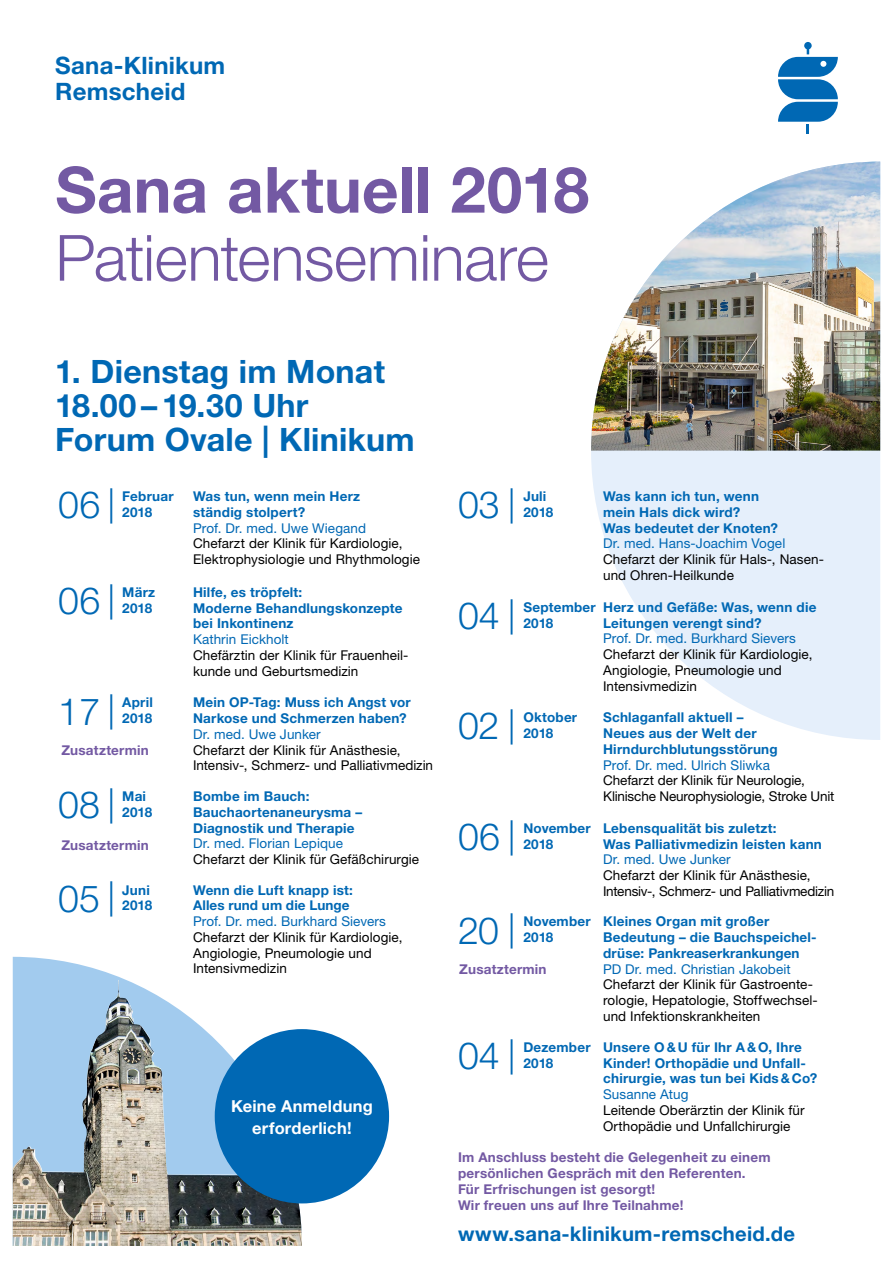
<style>
.page{position:relative;width:893px;height:1263px;background:#fff}
.page>*{position:absolute;margin:0;border:0;box-sizing:border-box;transform-origin:0 0}
.t1{font:300 63.75px "Helvetica Neue LT Pro";letter-spacing:-.01em;color:#7359a3}
.t2{font:700 63.75px "Helvetica Neue LT Pro";color:#7359a3}
.t3{font:300 37.5px "Helvetica Neue LT Pro";color:#0068b4}
.t4{font:700 32.25px/34px "Helvetica Neue LT Pro";letter-spacing:.01em;color:#0068b4}
.t5{font:700 24px/25.5px "Helvetica Neue LT Pro";letter-spacing:.01em;color:#0068b4}
.t6{font:700 20.25px "Helvetica Neue LT Pro";letter-spacing:.015em;color:#0068b4}
.t7{font:700 16.5px/21.8px "Helvetica Neue LT Pro";letter-spacing:.015em;color:#fff;text-align:center}
.t8{font:700 13.5px/15.8px "Helvetica Neue LT Pro";letter-spacing:.015em;color:#0068b4}
.t9{font:13.5px/15.8px "Helvetica Neue LT Pro";letter-spacing:.005em;color:#000}
.t10{font:13.5px "Helvetica Neue LT Pro";letter-spacing:.005em;color:#0068b4}
.t11{font:700 13.5px/15.8px "Helvetica Neue LT Pro";letter-spacing:.015em;color:#7359a3}
.s1{font-size:35.25px}
</style>
<div class="page">
<svg style="left:13px;top:957px;width:113px;height:23px;fill:#a2cbee"></svg>
<img style="left:13px;top:980px;width:289px;height:266px">
<img style="left:591px;top:162px;width:289px;height:289px">
<svg style="left:591px;top:451px;width:289px;height:289px;fill:#e5effb"></svg>
<div style="left:215px;top:1029px;width:174px;height:174px;background:#0068b4;border-radius:50%"></div>
<svg style="left:778px;top:42px;width:60px;height:92px"></svg>
<h3 class="t5" style="left:55px;top:52px;width:172px">Sana-Klinikum<br>Remscheid</h3>
<h1 class="t2" style="left:55px;top:151px;width:535px">Sana aktuell 2018</h1>
<h1 class="t1" style="left:55px;top:219px;width:495px">Patientenseminare</h1>
<h3 class="t4" style="left:55px;top:353px;width:361px">1. Dienstag im Monat<br>18.00 – 19.30 Uhr<br>Forum Ovale | Klinikum</h3>
<h2 class="t3" style="left:58px;top:482px;width:59px">06<span class="s1">|</span></h2>
<p class="t8" style="left:122px;top:488px;width:53px">Februar<br>2018</p>
<p class="t8" style="left:193px;top:488px;width:169px">Was tun, wenn mein Herz ständig stolpert?</p>
<p class="t10" style="left:193px;top:520px;width:175px">Prof. Dr. med. Uwe Wiegand</p>
<p class="t9" style="left:193px;top:535px;width:228px">Chefarzt der Klinik für Kardiologie,<br>Elektrophysiologie und Rhythmologie</p>
<h2 class="t3" style="left:58px;top:578px;width:59px">06<span class="s1">|</span></h2>
<p class="t8" style="left:122px;top:584px;width:35px">März<br>2018</p>
<p class="t8" style="left:193px;top:584px;width:211px">Hilfe, es tröpfelt:<br>Moderne Behandlungskonzepte bei Inkontinenz</p>
<p class="t10" style="left:193px;top:631px;width:97px">Kathrin Eickholt</p>
<p class="t9" style="left:193px;top:647px;width:216px">Chefärztin der Klinik für Frauenheil&shy;kunde und Geburtsmedizin</p>
<h2 class="t3" style="left:58px;top:688px;width:59px">17<span class="s1">|</span></h2>
<p class="t8" style="left:122px;top:694px;width:32px">April<br>2018</p>
<p class="t8" style="left:193px;top:694px;width:219px">Mein OP-Tag: Muss ich Angst vor<br>Narkose und Schmerzen haben?</p>
<p class="t10" style="left:193px;top:726px;width:129px">Dr. med. Uwe Junker</p>
<p class="t9" style="left:193px;top:742px;width:242px">Chefarzt der Klinik für Anästhesie,<br>Intensiv-, Schmerz- und Palliativmedizin</p>
<h2 class="t3" style="left:58px;top:782px;width:59px">08<span class="s1">|</span></h2>
<p class="t8" style="left:122px;top:788px;width:32px">Mai<br>2018</p>
<p class="t8" style="left:193px;top:788px;width:171px">Bombe im Bauch:<br>Bauchaortenaneurysma –<br>Diagnostik und Therapie</p>
<p class="t10" style="left:193px;top:835px;width:151px">Dr. med. Florian Lepique</p>
<p class="t9" style="left:193px;top:851px;width:228px">Chefarzt der Klinik für Gefäßchirurgie</p>
<h2 class="t3" style="left:58px;top:875px;width:59px">05<span class="s1">|</span></h2>
<p class="t8" style="left:122px;top:881px;width:32px">Juni<br>2018</p>
<p class="t8" style="left:193px;top:881px;width:161px">Wenn die Luft knapp ist:<br>Alles rund um die Lunge</p>
<p class="t10" style="left:193px;top:913px;width:194px">Prof. Dr. med. Burkhard Sievers</p>
<p class="t9" style="left:193px;top:929px;width:211px">Chefarzt der Klinik für Kardiologie,<br>Angiologie, Pneumologie und<br>Intensivmedizin</p>
<p class="t11" style="left:61px;top:742px;width:89px">Zusatztermin</p>
<p class="t11" style="left:61px;top:836px;width:89px">Zusatztermin</p>
<p class="t7" style="left:231px;top:1095px;width:143px">Keine Anmeldung erforderlich!</p>
<h2 class="t3" style="left:458px;top:482px;width:59px">03 <span class="s1">|</span></h2>
<p class="t8" style="left:523px;top:488px;width:32px">Juli<br>2018</p>
<p class="t8" style="left:603px;top:488px;width:176px">Was kann ich tun, wenn mein Hals dick wird?<br>Was bedeutet der Knoten?</p>
<p class="t10" style="left:603px;top:535px;width:184px">Dr. med. Hans-Joachim Vogel</p>
<p class="t9" style="left:603px;top:551px;width:222px">Chefarzt der Klinik für Hals-, Nasen&shy;und Ohren-Heilkunde</p>
<h2 class="t3" style="left:458px;top:593px;width:59px">04 <span class="s1">|</span></h2>
<p class="t8" style="left:523px;top:599px;width:74px">September<br>2018</p>
<p class="t8" style="left:603px;top:599px;width:215px">Herz und Gefäße: Was, wenn die<br>Leitungen verengt sind?</p>
<p class="t10" style="left:603px;top:630px;width:194px">Prof. Dr. med. Burkhard Sievers</p>
<p class="t9" style="left:603px;top:646px;width:211px">Chefarzt der Klinik für Kardiologie,<br>Angiologie, Pneumologie und<br>Intensivmedizin</p>
<h2 class="t3" style="left:458px;top:703px;width:59px">02 <span class="s1">|</span></h2>
<p class="t8" style="left:523px;top:709px;width:55px">Oktober<br>2018</p>
<p class="t8" style="left:603px;top:709px;width:176px">Schlaganfall aktuell –<br>Neues aus der Welt der<br>Hirndurchblutungsstörung</p>
<p class="t10" style="left:603px;top:756px;width:168px">Prof. Dr. med. Ulrich Sliwka</p>
<p class="t9" style="left:603px;top:772px;width:233px">Chefarzt der Klinik für Neurologie,<br>Klinische Neurophysiologie, Stroke Unit</p>
<h2 class="t3" style="left:458px;top:814px;width:59px">06<span class="s1">|</span></h2>
<p class="t8" style="left:523px;top:820px;width:69px">November<br>2018</p>
<p class="t8" style="left:603px;top:820px;width:220px">Lebensqualität bis zuletzt:<br>Was Palliativmedizin leisten kann</p>
<p class="t10" style="left:603px;top:851px;width:129px">Dr. med. Uwe Junker</p>
<p class="t9" style="left:603px;top:867px;width:233px">Chefarzt der Klinik für Anästhesie,<br>Intensiv-, Schmerz- und Palliativmedizin</p>
<h2 class="t3" style="left:458px;top:907px;width:59px">20 <span class="s1">|</span></h2>
<p class="t8" style="left:523px;top:913px;width:69px">November<br>2018</p>
<p class="t8" style="left:603px;top:913px;width:215px">Kleines Organ mit großer<br>Bedeutung – die Bauchspeichel&shy;drüse: Pankreaserkrankungen</p>
<p class="t10" style="left:603px;top:960px;width:189px">PD Dr. med. Christian Jakobeit</p>
<p class="t9" style="left:603px;top:976px;width:216px">Chefarzt der Klinik für Gastroente&shy;rologie, Hepatologie, Stoffwechsel&shy;und Infektionskrankheiten</p>
<h2 class="t3" style="left:458px;top:1033px;width:59px">04 <span class="s1">|</span></h2>
<p class="t8" style="left:523px;top:1039px;width:69px">Dezember<br>2018</p>
<p class="t8" style="left:603px;top:1039px;width:216px">Unsere O&amp;U für Ihr A&amp;O, Ihre<br>Kinder! Orthopädie und Unfall&shy;chirurgie, was tun bei Kids&amp;Co?</p>
<p class="t10" style="left:603px;top:1086px;width:87px">Susanne Atug</p>
<p class="t9" style="left:603px;top:1102px;width:203px">Leitende Oberärztin der Klinik für<br>Orthopädie und Unfallchirurgie</p>
<p class="t11" style="left:458px;top:1149px;width:314px">Im Anschluss besteht die Gelegenheit zu einem persönlichen Gespräch mit den Referenten.<br>Für Erfrischungen ist gesorgt!<br>Wir freuen uns auf Ihre Teilnahme!</p>
<h3 class="t6" style="left:458px;top:1221px;width:339px">www.sana-klinikum-remscheid.de</h3>
<p class="t11" style="left:459px;top:961px;width:89px">Zusatztermin</p>
</div>
